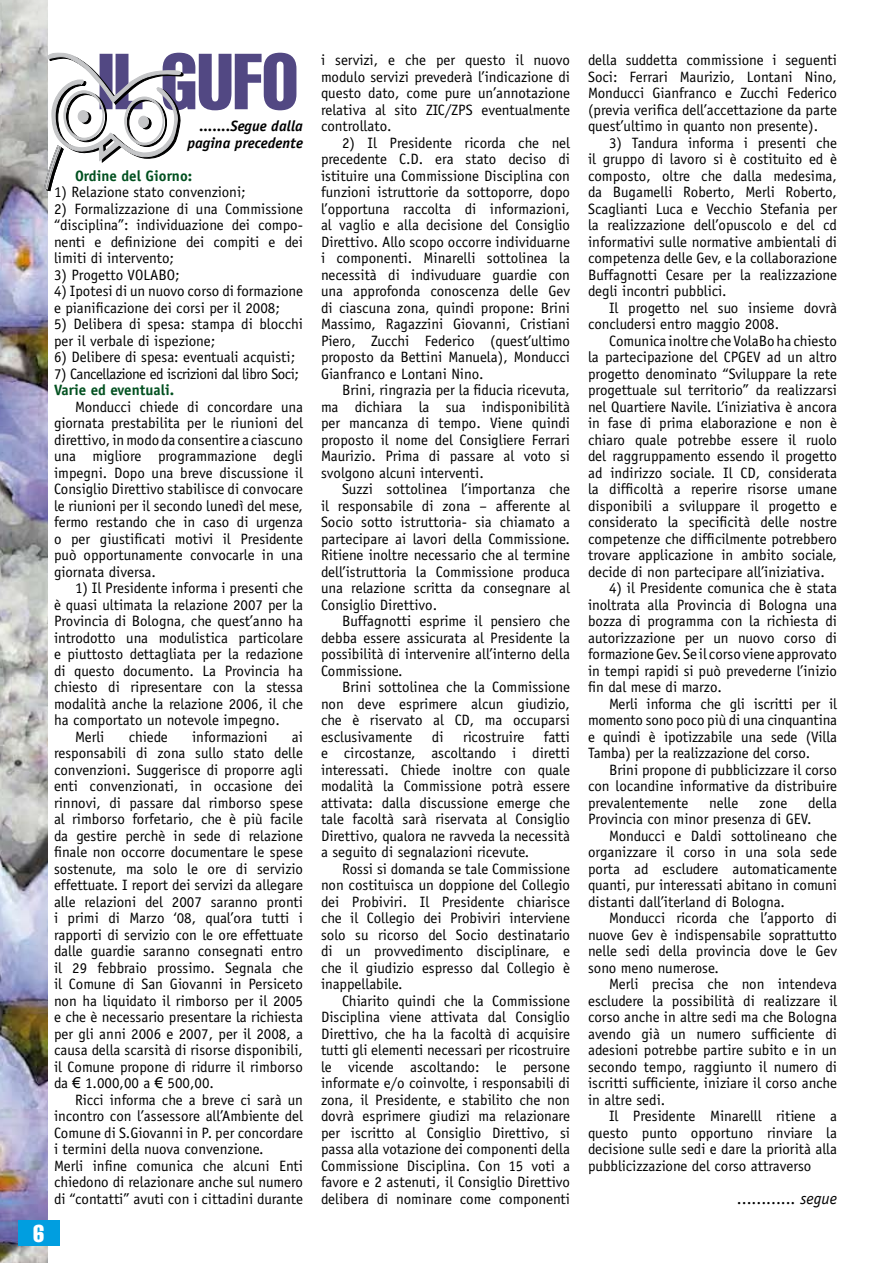
<style>
.page{position:relative;width:893px;height:1263px;background:#fff}
.page>*{position:absolute;margin:0;border:0;box-sizing:border-box;transform-origin:0 0}
.t1{font:extra-condensed 24px "Helvetica";color:#fff}
.t2{font:16.5px "Officina Sans";color:#000}
.t3{font:15px/16.5px "Officina Sans";color:#000;text-align:justify}
.t4{font:15px "Officina Sans";letter-spacing:-.03em;color:#000}
.t5{font:italic 700 15px/16.5px "Officina Sans";color:#000;text-align:right}
.t6{font:700 15px "Officina Sans";color:#00501f}
.s1{font-family:"Arial"}
.s2{font-style:italic}
</style>
<div class="page">
<img style="left:0;top:0;width:48px;height:1263px">
<svg style="left:44px;top:53px;width:252px;height:138px"></svg>
<div style="left:18px;top:1220px;width:42px;height:26px;background:#009ee0"></div>
<h1 class="t1" style="left:33px;top:1218px;width:13px">6</h1>
<p class="t5" style="left:187px;top:118px;width:117px">.......Segue dalla pagina precedente</p>
<p class="t6" style="left:75px;top:166px;width:119px">Ordine del Giorno:</p>
<p class="t3" style="left:54px;top:184px;width:193px">1) Relazione stato convenzioni;</p>
<p class="t3" style="left:54px;top:200px;width:250px">2) Formalizzazione di una Commissione “disciplina”: individuazione dei compo&shy;nenti e definizione dei compiti e dei limiti di intervento;</p>
<p class="t3" style="left:54px;top:266px;width:127px">3) Progetto VOLABO;</p>
<p class="t3" style="left:54px;top:283px;width:251px">4) Ipotesi di un nuovo corso di formazione e pianificazione dei corsi per il 2008;</p>
<p class="t3" style="left:54px;top:316px;width:251px">5) Delibera di spesa: stampa di blocchi per il verbale di ispezione;</p>
<p class="t3" style="left:54px;top:349px;width:243px">6) Delibere di spesa: eventuali acquisti;</p>
<p class="t4" style="left:54px;top:365px;width:247px">7) Cancellazione ed iscrizioni dal libro Soci;</p>
<p class="t6" style="left:54px;top:381px;width:122px">Varie ed eventuali.</p>
<p class="t3" style="left:54px;top:398px;width:251px;text-indent:21px">Monducci chiede di concordare una giornata prestabilita per le riunioni del direttivo, in modo da consentire a ciascuno una migliore programmazione degli impegni. Dopo una breve discussione il Consiglio Direttivo stabilisce di convocare le riunioni per il secondo lunedì del mese, fermo restando che in caso di urgenza o per giustificati motivi il Presidente può opportunamente convocarle in una giornata diversa.</p>
<p class="t3" style="left:75px;top:580px;width:229px">1) Il Presidente informa i presenti che</p>
<p class="t3" style="left:54px;top:596px;width:250px">è quasi ultimata la relazione 2007 per la</p>
<p class="t3" style="left:54px;top:613px;width:250px">Provincia di Bologna, che quest’anno ha</p>
<p class="t3" style="left:54px;top:629px;width:250px">introdotto una modulistica particolare</p>
<p class="t3" style="left:54px;top:646px;width:251px">e piuttosto dettagliata per la redazione</p>
<p class="t3" style="left:54px;top:662px;width:250px">di questo documento. La Provincia ha</p>
<p class="t3" style="left:54px;top:679px;width:251px">chiesto di ripresentare con la stessa</p>
<p class="t3" style="left:54px;top:695px;width:250px">modalità anche la relazione 2006, il che</p>
<p class="t3" style="left:54px;top:712px;width:227px">ha comportato un notevole impegno.</p>
<p class="t3" style="left:75px;top:728px;width:31px">Merli</p>
<p class="t3" style="left:129px;top:728px;width:41px">chiede</p>
<p class="t3" style="left:192px;top:728px;width:77px">informazioni</p>
<p class="t3" style="left:54px;top:728px;width:251px;text-indent:238px">ai responsabili di zona sullo stato delle convenzioni. Suggerisce di proporre agli enti convenzionati, in occasione dei rinnovi, di passare dal rimborso spese al rimborso forfetario, che è più facile da gestire perchè in sede di relazione finale non occorre documentare le spese sostenute, ma solo le ore di servizio effettuate. I report dei servizi da allegare alle relazioni del 2007 saranno pronti i primi di Marzo ‘08, qual’ora tutti i rapporti di servizio con le ore effettuate dalle guardie saranno consegnati entro il 29 febbraio prossimo. Segnala che il Comune di San Giovanni in Persiceto non ha liquidato il rimborso per il 2005 e che è necessario presentare la richiesta per gli anni 2006 e 2007, per il 2008, a causa della scarsità di risorse disponibili, il Comune propone di ridurre il rimborso da <span class="s1">€</span> 1.000,00 a <span class="s1">€</span> 500,00.</p>
<p class="t3" style="left:54px;top:1091px;width:251px;text-align:left;text-indent:21px">Ricci informa che a breve ci sarà un incontro con l’assessore all’Ambiente del Comune di S.Giovanni in P. per concordare i termini della nuova convenzione.<br>Merli infine comunica che alcuni Enti chiedono di relazionare anche sul numero di “contatti” avuti con i cittadini durante</p>
<p class="t3" style="left:321px;top:52px;width:251px">i servizi, e che per questo il nuovo modulo servizi prevederà l’indicazione di questo dato, come pure un’annotazione relativa al sito ZIC/ZPS eventualmente controllato.</p>
<p class="t3" style="left:321px;top:134px;width:251px;text-indent:21px">2) Il Presidente ricorda che nel precedente C.D. era stato deciso di istituire una Commissione Disciplina con funzioni istruttorie da sottoporre, dopo l’opportuna raccolta di informazioni, al vaglio e alla decisione del Consiglio Direttivo. Allo scopo occorre individuarne i componenti. Minarelli sottolinea la necessità di indivuduare guardie con una approfonda conoscenza delle Gev di ciascuna zona, quindi propone: Brini Massimo, Ragazzini Giovanni, Cristiani Piero, Zucchi Federico (quest’ultimo proposto da Bettini Manuela), Monducci Gianfranco e Lontani Nino.</p>
<p class="t3" style="left:321px;top:382px;width:251px;text-indent:21px">Brini, ringrazia per la fiducia ricevuta, ma dichiara la sua indisponibilità per mancanza di tempo. Viene quindi proposto il nome del Consigliere Ferrari Maurizio. Prima di passare al voto si svolgono alcuni interventi.</p>
<p class="t3" style="left:321px;top:481px;width:251px;text-indent:21px">Suzzi sottolinea l’importanza che il responsabile di zona – afferente al Socio sotto istruttoria- sia chiamato a partecipare ai lavori della Commissione.<br>Ritiene inoltre necessario che al termine dell’istruttoria la Commissione produca una relazione scritta da consegnare al Consiglio Direttivo.</p>
<p class="t3" style="left:321px;top:613px;width:250px;text-indent:21px">Buffagnotti esprime il pensiero che debba essere assicurata al Presidente la possibilità di intervenire all’interno della Commissione.</p>
<p class="t3" style="left:321px;top:679px;width:250px;text-indent:21px">Brini sottolinea che la Commissione non deve esprimere alcun giudizio, che è riservato al CD, ma occuparsi esclusivamente</p>
<p class="t3" style="left:321px;top:728px;width:251px;text-indent:223px">fatti e circostanze, ascoltando i diretti interessati. Chiede inoltre con quale modalità la Commissione potrà essere attivata: dalla discussione emerge che tale facoltà sarà riservata al Consiglio Direttivo, qualora ne ravveda la necessità a seguito di segnalazioni ricevute.</p>
<p class="t3" style="left:321px;top:860px;width:250px;text-indent:21px">Rossi si domanda se tale Commissione non costituisca un doppione del Collegio dei Probiviri. Il Presidente chiarisce che il Collegio dei Probiviri interviene solo su ricorso del Socio destinatario di un provvedimento disciplinare, e che il giudizio espresso dal Collegio è inappellabile.</p>
<p class="t3" style="left:321px;top:992px;width:251px;text-indent:21px">Chiarito quindi che la Commissione Disciplina viene attivata dal Consiglio Direttivo, che ha la facoltà di acquisire tutti gli elementi necessari per ricostruire le vicende ascoltando: le persone informate e/o coinvolte, i responsabili di zona, il Presidente, e stabilito che non dovrà esprimere giudizi ma relazionare per iscritto al Consiglio Direttivo, si passa alla votazione dei componenti della Commissione Disciplina. Con 15 voti a favore e 2 astenuti, il Consiglio Direttivo delibera di nominare come componenti</p>
<p class="t3" style="left:432px;top:728px;width:13px">di</p>
<p class="t3" style="left:463px;top:728px;width:63px">ricostruire</p>
<p class="t3" style="left:588px;top:52px;width:250px">della suddetta commissione i seguenti Soci: Ferrari Maurizio, Lontani Nino, Monducci Gianfranco e Zucchi Federico (previa verifica dell’accettazione da parte quest’ultimo in quanto non presente).</p>
<p class="t3" style="left:588px;top:134px;width:251px;text-indent:21px">3) Tandura informa i presenti che il gruppo di lavoro si è costituito ed è composto, oltre che dalla medesima, da Bugamelli Roberto, Merli Roberto, Scaglianti Luca e Vecchio Stefania per la realizzazione dell’opuscolo e del cd informativi sulle normative ambientali di competenza delle Gev, e la collaborazione Buffagnotti Cesare per la realizzazione degli incontri pubblici.</p>
<p class="t3" style="left:588px;top:299px;width:250px;text-indent:21px">Il progetto nel suo insieme dovrà concludersi entro maggio 2008.</p>
<p class="t3" style="left:588px;top:332px;width:251px;text-indent:21px">Comunica inoltre che VolaBo ha chiesto la partecipazione del CPGEV ad un altro progetto denominato “Sviluppare la rete progettuale sul territorio” da realizzarsi nel Quartiere Navile. L’iniziativa è ancora in fase di prima elaborazione e non è chiaro quale potrebbe essere il ruolo del raggruppamento essendo il progetto ad indirizzo sociale. Il CD, considerata la difficoltà a reperire risorse umane disponibili a sviluppare il progetto e considerato la specificità delle nostre competenze che difficilmente potrebbero trovare applicazione in ambito sociale, decide di non partecipare all’iniziativa.</p>
<p class="t3" style="left:588px;top:580px;width:250px;text-indent:21px">4) il Presidente comunica che è stata inoltrata alla Provincia di Bologna una bozza di programma con la richiesta di autorizzazione per un nuovo corso di formazione Gev. Se il corso viene approvato in tempi rapidi si può prevederne l’inizio fin dal mese di marzo.</p>
<p class="t3" style="left:588px;top:695px;width:251px;text-indent:21px">Merli informa che gli iscritti per il momento sono poco più di una cinquantina e quindi è ipotizzabile una sede (Villa Tamba) per la realizzazione del corso.</p>
<p class="t3" style="left:588px;top:761px;width:250px;text-indent:21px">Brini propone di pubblicizzare il corso con locandine informative da distribuire prevalentemente</p>
<p class="t3" style="left:588px;top:794px;width:250px;text-indent:220px">della<br>Provincia con minor presenza di GEV.</p>
<p class="t3" style="left:588px;top:827px;width:250px;text-indent:21px">Monducci e Daldi sottolineano che organizzare il corso in una sola sede porta ad escludere automaticamente quanti, pur interessati abitano in comuni distanti dall’iterland di Bologna.</p>
<p class="t3" style="left:588px;top:910px;width:250px;text-indent:21px">Monducci ricorda che l’apporto di nuove Gev è indispensabile soprattutto nelle sedi della provincia dove le Gev sono meno numerose.</p>
<p class="t3" style="left:588px;top:976px;width:250px;text-indent:21px">Merli precisa che non intendeva escludere la possibilità di realizzare il corso anche in altre sedi ma che Bologna avendo già un numero sufficiente di adesioni potrebbe partire subito e in un secondo tempo, raggiunto il numero di iscritti sufficiente, iniziare il corso anche in altre sedi.</p>
<p class="t3" style="left:588px;top:1108px;width:250px;text-indent:21px">Il Presidente Minarelll ritiene a questo punto opportuno rinviare la decisione sulle sedi e dare la priorità alla pubblicizzazione del corso attraverso</p>
<p class="t2" style="left:737px;top:1189px;width:102px">............ <span class="s2">segue</span></p>
<p class="t3" style="left:709px;top:794px;width:31px">nelle</p>
<p class="t3" style="left:759px;top:794px;width:30px">zone</p>
</div>
